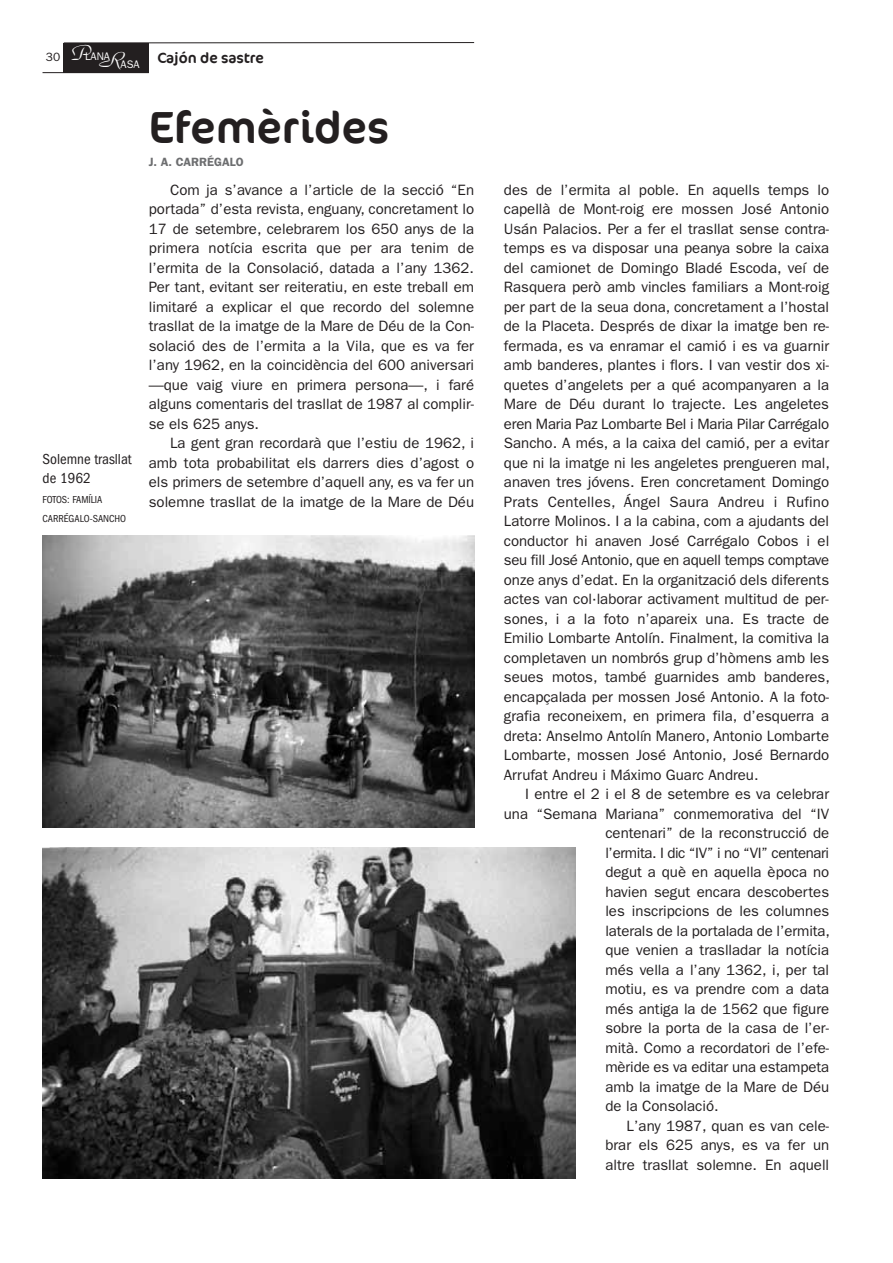
<style>
.page{position:relative;width:893px;height:1263px;background:#fff}
.page>*{position:absolute;margin:0;border:0;box-sizing:border-box;transform-origin:0 0}
.t1{font:45px "Cocon Offc";color:#231f20}
.t2{font:28.35px "Park Avenue";color:#fff}
.t3{font:15px/19.5px "Franklin Gothic";color:#231f20;text-align:justify}
.t4{font:15px "Franklin Gothic";letter-spacing:-.03em;color:#231f20}
.t5{font:condensed 15px/19.5px "Franklin Gothic";color:#231f20}
.t6{font:15px "Cocon Offc";color:#231f20}
.t7{font:600 12px "Franklin Gothic";color:#6d6e70}
.t8{font:12px "Franklin Gothic";color:#231f20}
.t9{font:10.95px "Franklin Gothic";color:#fff}
.t10{font:condensed 10.5px/19.5px "Franklin Gothic";color:#231f20}
</style>
<div class="page">
<img style="left:43px;top:847px;width:533px;height:332px">
<img style="left:43px;top:535px;width:431px;height:293px">
<div style="left:64px;top:43px;width:85px;height:30px;background:#231f20"></div>
<hr style="left:43px;top:72px;width:106px;height:1px;background:#231f20">
<hr style="left:64px;top:42px;width:410px;height:1px;background:#231f20">
<h2 class="t2" style="left:72px;top:34px;width:21px">P</h2>
<p class="t8" style="left:46px;top:53px;width:16px">30</p>
<p class="t6" style="left:157px;top:47px;width:108px">Cajón de sastre</p>
<h2 class="t2" style="left:99px;top:41px;width:26px">R</h2>
<p class="t9" style="left:85px;top:53px;width:27px">LANA</p>
<p class="t9" style="left:121px;top:60px;width:21px">ASA</p>
<p class="t5" style="left:43px;top:450px;width:91px">Solemne trasllat de 1962</p>
<p class="t10" style="left:43px;top:490px;width:85px">FOTOS: FAMÍLIA<br>CARRÉGALO-SANCHO</p>
<h1 class="t1" style="left:149px;top:95px;width:242px">Efemèrides</h1>
<p class="t7" style="left:149px;top:157px;width:96px">J. A. CARRÉGALO</p>
<p class="t3" style="left:149px;top:181px;width:327px;text-indent:21px">Com ja s’avance a l’article de la secció “En portada” d’esta revista, enguany, concretament lo 17 de setembre, celebrarem los 650 anys de la primera notícia escrita que per ara tenim de l’ermita de la Consolació, datada a l’any 1362.<br>Per tant, evitant ser reiteratiu, en este treball em limitaré a explicar el que recordo del solemne trasllat de la imatge de la Mare de Déu de la Con&shy;solació des de l’ermita a la Vila, que es va fer l’any 1962, en la coincidència del 600 aniversari —que vaig viure en primera persona—, i faré alguns comentaris del trasllat de 1987 al complir&shy;se els 625 anys.</p>
<p class="t3" style="left:149px;top:434px;width:327px;text-indent:21px">La gent gran recordarà que l’estiu de 1962, i amb tota probabilitat els darrers dies d’agost o els primers de setembre d’aquell any, es va fer un solemne trasllat de la imatge de la Mare de Déu</p>
<p class="t3" style="left:504px;top:181px;width:328px">des de l’ermita al poble. En aquells temps lo capellà de Mont-roig ere mossen José Antonio Usán Palacios. Per a fer el trasllat sense contra&shy;temps es va disposar una peanya sobre la caixa del camionet de Domingo Bladé Escoda, veí de Rasquera però amb vincles familiars a Mont-roig per part de la seua dona, concretament a l’hostal de la Placeta. Després de dixar la imatge ben re&shy;fermada, es va enramar el camió i es va guarnir amb banderes, plantes i flors. I van vestir dos xi&shy;quetes d’angelets per a qué acompanyaren a la Mare de Déu durant lo trajecte. Les angeletes eren Maria Paz Lombarte Bel i Maria Pilar Carrégalo Sancho. A més, a la caixa del camió, per a evitar que ni la imatge ni les angeletes prengueren mal, anaven tres jóvens. Eren concretament Domingo Prats Centelles, Ángel Saura Andreu i Rufino Latorre Molinos. I a la cabina, com a ajudants del conductor hi anaven José Carrégalo Cobos i el seu fill José Antonio, que en aquell temps comptave onze anys d’edat. En la organització dels diferents actes van col·laborar activament multitud de per&shy;sones, i a la foto n’apareix una. Es tracte de Emilio Lombarte Antolín. Finalment, la comitiva la completaven un nombrós grup d’hòmens amb les seues motos, també guarnides amb banderes, encapçalada per mossen José Antonio. A la foto&shy;grafia reconeixem, en primera fila, d’esquerra a dreta: Anselmo Antolín Manero, Antonio Lombarte Lombarte, mossen José Antonio, José Bernardo Arrufat Andreu i Máximo Guarc Andreu.</p>
<p class="t3" style="left:525px;top:785px;width:305px">I entre el 2 i el 8 de setembre es va celebrar</p>
<p class="t3" style="left:504px;top:805px;width:327px">una “Semana Mariana” conmemorativa del “IV</p>
<p class="t3" style="left:605px;top:824px;width:225px">centenari” de la reconstrucció de</p>
<p class="t4" style="left:605px;top:847px;width:225px">l’ermita. I dic “IV” i no “VI” centenari</p>
<p class="t3" style="left:605px;top:863px;width:225px">degut a què en aquella època no</p>
<p class="t3" style="left:605px;top:883px;width:225px">havien segut encara descobertes</p>
<p class="t3" style="left:605px;top:902px;width:225px">les inscripcions de les columnes</p>
<p class="t3" style="left:605px;top:922px;width:226px">laterals de la portalada de l’ermita,</p>
<p class="t3" style="left:605px;top:941px;width:225px">que venien a traslladar la notícia</p>
<p class="t3" style="left:605px;top:961px;width:225px">més vella a l’any 1362, i, per tal</p>
<p class="t3" style="left:605px;top:980px;width:225px">motiu, es va prendre com a data</p>
<p class="t3" style="left:605px;top:1000px;width:225px">més antiga la de 1562 que figure</p>
<p class="t3" style="left:605px;top:1019px;width:225px">sobre la porta de la casa de l’er-</p>
<p class="t3" style="left:605px;top:1039px;width:225px">mità. Como a recordatori de l’efe-</p>
<p class="t3" style="left:605px;top:1058px;width:225px">mèride es va editar una estampeta</p>
<p class="t3" style="left:605px;top:1078px;width:225px">amb la imatge de la Mare de Déu</p>
<p class="t3" style="left:605px;top:1097px;width:115px">de la Consolació.</p>
<p class="t3" style="left:627px;top:1117px;width:204px">L’any 1987, quan es van cele-</p>
<p class="t3" style="left:605px;top:1136px;width:225px">brar els 625 anys, es va fer un</p>
<p class="t3" style="left:605px;top:1156px;width:225px">altre trasllat solemne. En aquell</p>
</div>
